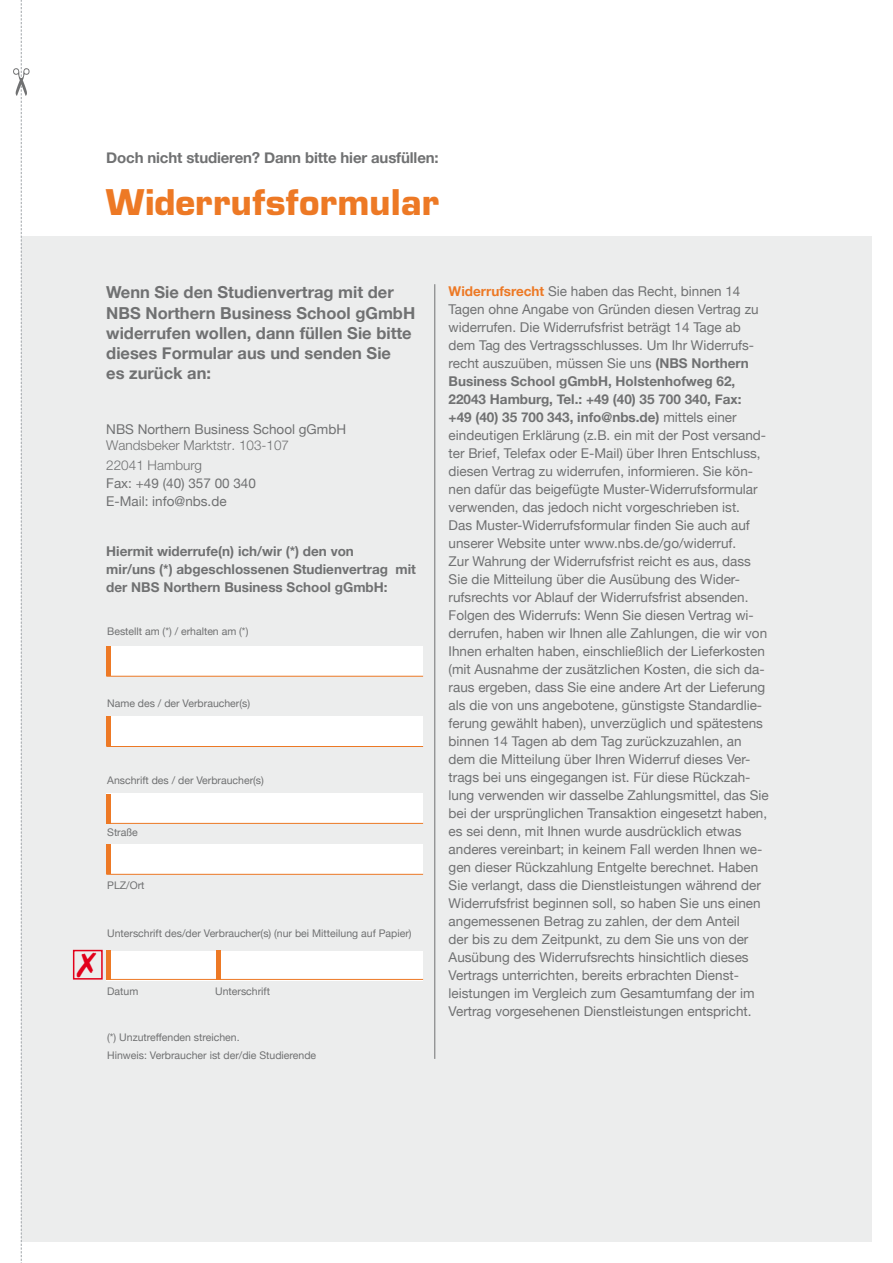
<style>
.page{position:relative;width:893px;height:1263px;background:#fff}
.page>*{position:absolute;margin:0;border:0;box-sizing:border-box;transform-origin:0 0}
.t1{font:700 34.5px "Eurostile";color:#ed7925}
.t2{font:700 16.5px/20.2px "Helvetica Neue";color:#707172}
.t3{font:700 15px "Helvetica Neue";letter-spacing:-.01em;color:#707172}
.t4{font:13.5px/18px "Helvetica Neue";color:#707172}
.t5{font:700 13.5px/18px "Helvetica Neue";color:#707172}
.t6{font:300 13.5px/19.4px "Helvetica Neue LT Std";color:#707172}
.t7{font:10.5px/18px "Helvetica Neue";color:#707172}
.s1{font-weight:700;color:#ed7925}
.s2{font-weight:700}
</style>
<div class="page">
<div style="left:21px;top:237px;width:851px;height:1005px;background:#eceded"></div>
<hr style="left:434px;top:284px;width:1px;height:775px;background:#707172">
<div style="left:106px;top:646px;width:317px;height:30px;background:#fff"></div>
<div style="left:106px;top:716px;width:317px;height:30px;background:#fff"></div>
<div style="left:106px;top:793px;width:317px;height:30px;background:#fff"></div>
<div style="left:106px;top:844px;width:317px;height:30px;background:#fff"></div>
<hr style="left:106px;top:676px;width:317px;height:1px;background:#ed7925">
<hr style="left:106px;top:746px;width:317px;height:1px;background:#ed7925">
<hr style="left:106px;top:823px;width:317px;height:1px;background:#ed7925">
<hr style="left:106px;top:874px;width:317px;height:1px;background:#ed7925">
<div style="left:106px;top:716px;width:5px;height:30px;background:#ed7925"></div>
<div style="left:106px;top:794px;width:5px;height:29px;background:#ed7925"></div>
<div style="left:106px;top:844px;width:5px;height:30px;background:#ed7925"></div>
<div style="left:106px;top:646px;width:5px;height:30px;background:#ed7925"></div>
<div style="left:106px;top:951px;width:317px;height:29px;background:#fff"></div>
<div style="left:106px;top:950px;width:5px;height:30px;background:#ed7925"></div>
<hr style="left:217px;top:950px;width:4px;height:30px;background:#ed7925">
<hr style="left:106px;top:979px;width:317px;height:1px;background:#ed7925">
<div style="left:73px;top:950px;width:30px;height:29px;border:2px solid #e2001a"></div>
<svg style="left:13px;top:0;width:17px;height:1263px"></svg>
<svg style="left:77px;top:952px;width:19px;height:25px"></svg>
<p class="t3" style="left:106px;top:146px;width:334px">Doch nicht studieren? Dann bitte hier ausfüllen:</p>
<h1 class="t1" style="left:106px;top:181px;width:334px">Widerrufsformular</h1>
<p class="t2" style="left:106px;top:283px;width:310px">Wenn Sie den Studienvertrag mit der<br>NBS Northern Business School gGmbH widerrufen wollen, dann füllen Sie bitte dieses Formular aus und senden Sie<br>es zurück an:</p>
<p class="t4" style="left:106px;top:421px;width:241px">NBS Northern Business School gGmbH</p>
<p class="t6" style="left:106px;top:436px;width:184px">Wandsbeker Marktstr. 103-107<br>22041 Hamburg</p>
<p class="t4" style="left:106px;top:475px;width:151px">Fax: +49 (40) 357 00 340<br>E-Mail: info@nbs.de</p>
<p class="t5" style="left:106px;top:542px;width:311px">Hiermit widerrufe(n) ich/wir (*) den von<br>mir/uns (*) abgeschlossenen Studienvertrag mit der NBS Northern Business School gGmbH:</p>
<p class="t7" style="left:107px;top:623px;width:143px">Bestellt am (*) / erhalten am (*)</p>
<p class="t7" style="left:107px;top:695px;width:144px">Name des / der Verbraucher(s)</p>
<p class="t7" style="left:107px;top:772px;width:158px">Anschrift des / der Verbraucher(s)</p>
<p class="t7" style="left:107px;top:824px;width:32px">Straße</p>
<p class="t7" style="left:107px;top:876px;width:39px">PLZ/Ort</p>
<p class="t7" style="left:107px;top:925px;width:306px">Unterschrift des/der Verbraucher(s) (nur bei Mitteilung auf Papier)</p>
<p class="t7" style="left:107px;top:983px;width:33px">Datum</p>
<p class="t7" style="left:215px;top:983px;width:56px">Unterschrift</p>
<p class="t7" style="left:107px;top:1028px;width:211px">(*) Unzutreffenden streichen.<br>Hinweis: Verbraucher ist der/die Studierende</p>
<p class="t4" style="left:449px;top:283px;width:322px"><span class="s1">Widerrufsrecht</span> Sie haben das Recht, binnen 14<br>Tagen ohne Angabe von Gründen diesen Vertrag zu widerrufen. Die Widerrufsfrist beträgt 14 Tage ab dem Tag des Vertragsschlusses. Um Ihr Widerrufs&shy;recht auszuüben, müssen Sie uns <span class="s2">(NBS Northern Business School gGmbH, Holstenhofweg 62, 22043 Hamburg, Tel.: +49 (40) 35 700 340, Fax:<br>+49 (40) 35 700 343, info@nbs.de)</span> mittels einer eindeutigen Erklärung (z.B. ein mit der Post versand&shy;ter Brief, Telefax oder E-Mail) über Ihren Entschluss, diesen Vertrag zu widerrufen, informieren. Sie kön&shy;nen dafür das beigefügte Muster-Widerrufsformular verwenden, das jedoch nicht vorgeschrieben ist.<br>Das Muster-Widerrufsformular finden Sie auch auf unserer Website unter www.nbs.de/go/widerruf.<br>Zur Wahrung der Widerrufsfrist reicht es aus, dass Sie die Mitteilung über die Ausübung des Wider&shy;rufsrechts vor Ablauf der Widerrufsfrist absenden.<br>Folgen des Widerrufs: Wenn Sie diesen Vertrag wi&shy;derrufen, haben wir Ihnen alle Zahlungen, die wir von Ihnen erhalten haben, einschließlich der Lieferkosten (mit Ausnahme der zusätzlichen Kosten, die sich da&shy;raus ergeben, dass Sie eine andere Art der Lieferung als die von uns angebotene, günstigste Standardlie&shy;ferung gewählt haben), unverzüglich und spätestens binnen 14 Tagen ab dem Tag zurückzuzahlen, an dem die Mitteilung über Ihren Widerruf dieses Ver&shy;trags bei uns eingegangen ist. Für diese Rückzah&shy;lung verwenden wir dasselbe Zahlungsmittel, das Sie bei der ursprünglichen Transaktion eingesetzt haben, es sei denn, mit Ihnen wurde ausdrücklich etwas anderes vereinbart; in keinem Fall werden Ihnen we&shy;gen dieser Rückzahlung Entgelte berechnet. Haben Sie verlangt, dass die Dienstleistungen während der Widerrufsfrist beginnen soll, so haben Sie uns einen angemessenen Betrag zu zahlen, der dem Anteil<br>der bis zu dem Zeitpunkt, zu dem Sie uns von der Ausübung des Widerrufsrechts hinsichtlich dieses Vertrags unterrichten, bereits erbrachten Dienst&shy;leistungen im Vergleich zum Gesamtumfang der im Vertrag vorgesehenen Dienstleistungen entspricht.</p>
</div>
